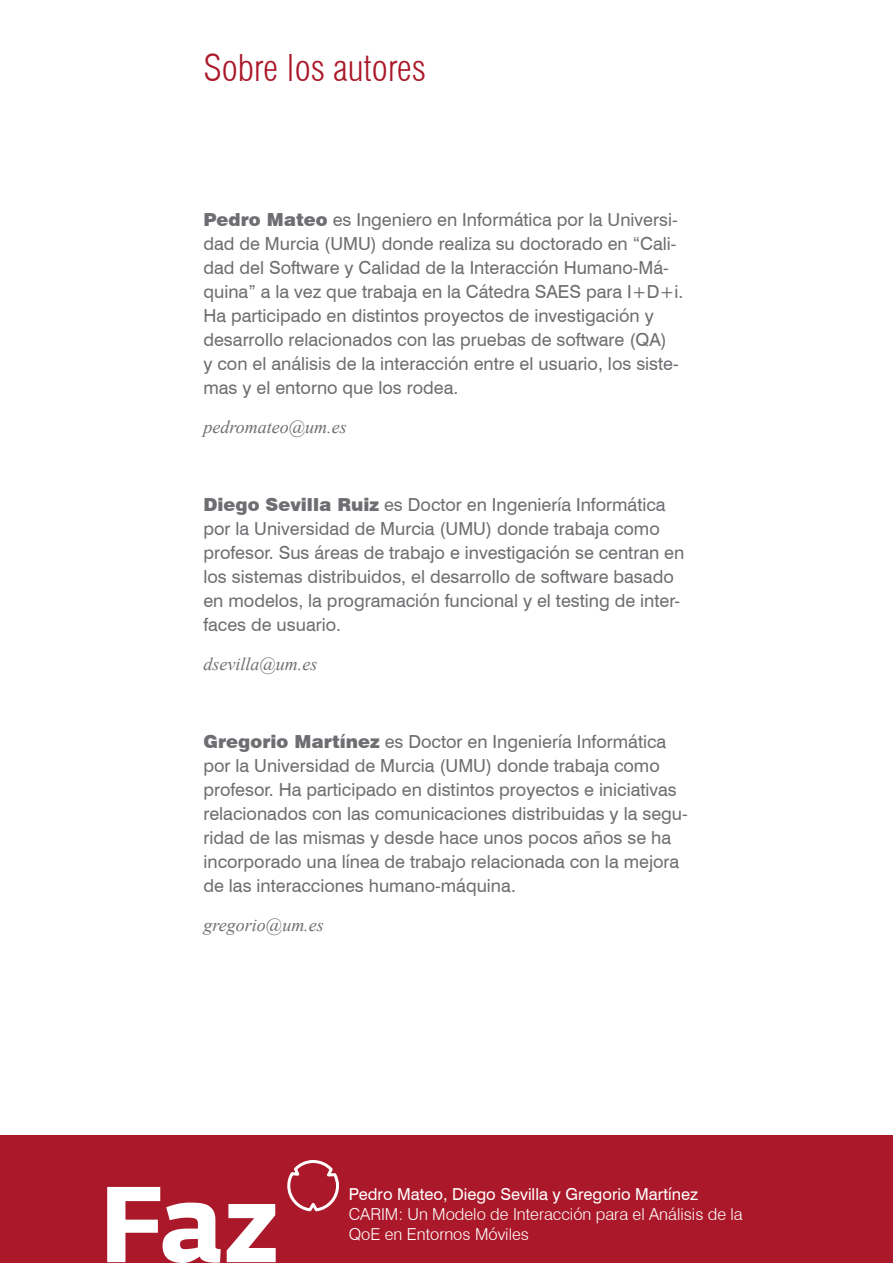
<style>
.page{position:relative;width:893px;height:1263px;background:#fff}
.page>*{position:absolute;margin:0;border:0;box-sizing:border-box;transform-origin:0 0}
.t1{font:300 condensed 36px "Swiss 721 BT";color:#ab1829}
.t2{font:18px/24px "Swiss 721 BT";color:#6d6e71}
.t3{font:italic 18px "Times New Roman";color:#6d6e71}
.t4{font:300 16.5px/19.8px "Swiss 721 BT";color:#fff}
.t5{font:16.5px "Swiss 721 BT";color:#fff}
.s1{font-weight:900}
</style>
<div class="page">
<div style="left:0;top:1135px;width:893px;height:128px;background:#ab1829"></div>
<svg style="left:107px;top:1187px;width:114px;height:76px"></svg>
<svg style="left:227px;top:1204px;width:49px;height:58px"></svg>
<svg style="left:287px;top:1160px;width:52px;height:52px"></svg>
<h1 class="t1" style="left:203px;top:46px;width:224px">Sobre los autores</h1>
<p class="t2" style="left:203px;top:208px;width:481px"><span class="s1">Pedro Mateo</span> es Ingeniero en Informática por la Universi&shy;dad de Murcia (UMU) donde realiza su doctorado en “Cali&shy;dad del Software y Calidad de la Interacción Humano-Má&shy;quina” a la vez que trabaja en la Cátedra SAES para I+D+i.<br>Ha participado en distintos proyectos de investigación y desarrollo relacionados con las pruebas de software (QA)<br>y con el análisis de la interacción entre el usuario, los siste&shy;mas y el entorno que los rodea.</p>
<p class="t3" style="left:203px;top:415px;width:145px">pedromateo@um.es</p>
<p class="t2" style="left:203px;top:492px;width:482px"><span class="s1">Diego Sevilla Ruiz</span> es Doctor en Ingeniería Informática por la Universidad de Murcia (UMU) donde trabaja como profesor. Sus áreas de trabajo e investigación se centran en los sistemas distribuidos, el desarrollo de software basado en modelos, la programación funcional y el testing de inter&shy;faces de usuario.</p>
<p class="t3" style="left:203px;top:652px;width:116px">dsevilla@um.es</p>
<p class="t2" style="left:203px;top:729px;width:486px"><span class="s1">Gregorio Martínez</span> es Doctor en Ingeniería Informática por la Universidad de Murcia (UMU) donde trabaja como profesor. Ha participado en distintos proyectos e iniciativas relacionados con las comunicaciones distribuidas y la segu&shy;ridad de las mismas y desde hace unos pocos años se ha incorporado una línea de trabajo relacionada con la mejora de las interacciones humano-máquina.</p>
<p class="t3" style="left:203px;top:913px;width:122px">gregorio@um.es</p>
<p class="t5" style="left:349px;top:1184px;width:351px">Pedro Mateo, Diego Sevilla y Gregorio Martínez</p>
<p class="t4" style="left:349px;top:1204px;width:396px">CARIM: Un Modelo de Interacción para el Análisis de la<br>QoE en Entornos Móviles</p>
</div>
